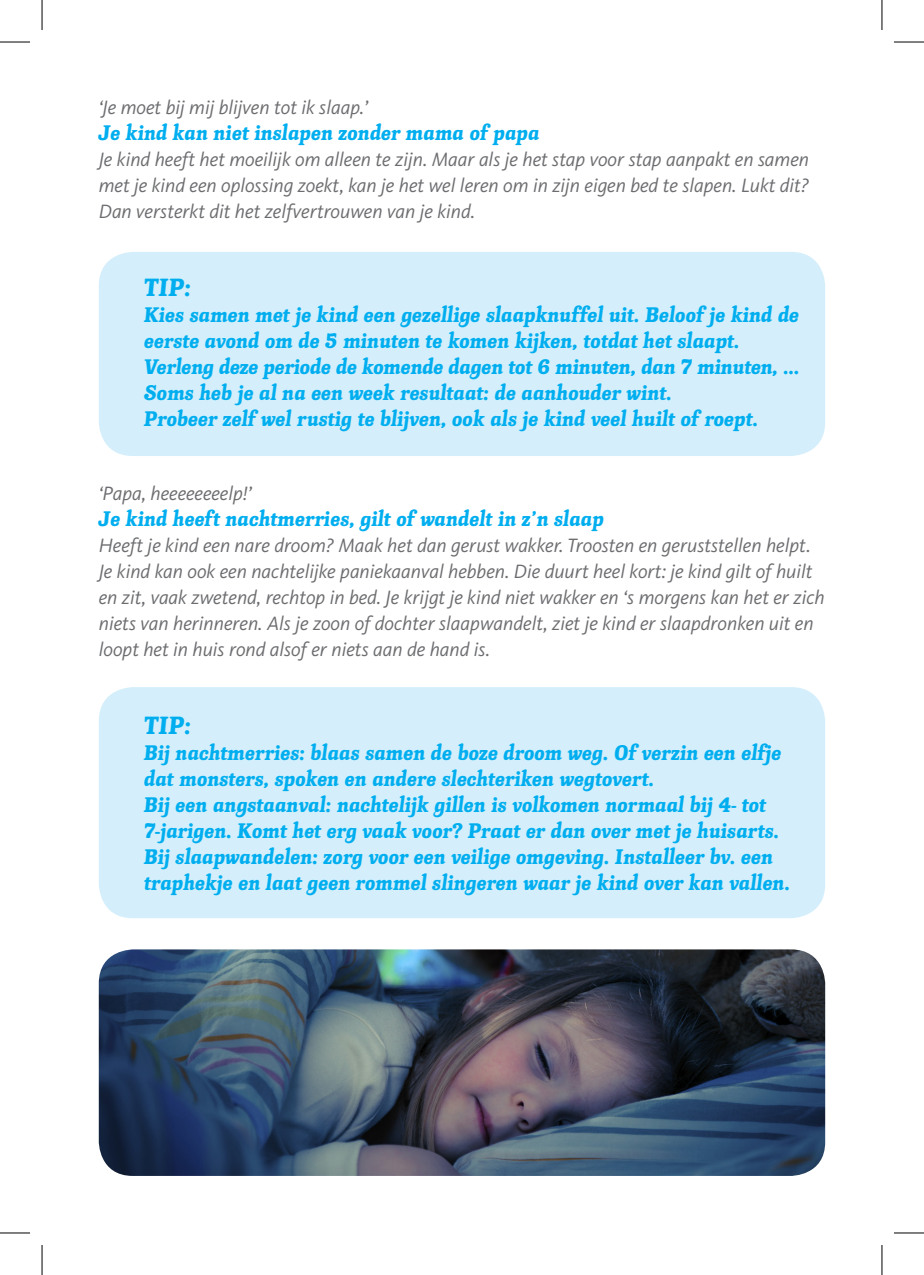
<style>
.page{position:relative;width:924px;height:1275px;background:#fff}
.page>*{position:absolute;margin:0;border:0;box-sizing:border-box;transform-origin:0 0}
.Titel_hoofdstuk_13pt{font:26px "Knightsbridge EF";letter-spacing:.01em;color:#00aeef}
.Ondertitel_11pt_blau{font:22px/26px "Knightsbridge EF";color:#00aeef}
.Body_10pt_int13{font:italic 20px/26px "Kievit OT";color:#6c6d70;text-align:justify}
</style>
<div class="page">
<div style="left:99px;top:252px;width:725px;height:204px;background:#d4effb;border-radius:34px"></div>
<div style="left:99px;top:687px;width:725px;height:231px;background:#d4effb;border-radius:34px"></div>
<img style="left:99px;top:949px;width:725px;height:227px">
<hr style="left:0;top:42px;width:30px;height:1px;background:#000">
<hr style="left:893px;top:42px;width:30px;height:1px;background:#000">
<hr style="left:0;top:1232px;width:30px;height:1px;background:#000">
<hr style="left:893px;top:1232px;width:30px;height:1px;background:#000">
<hr style="left:42px;top:0;width:1px;height:30px;background:#000">
<hr style="left:42px;top:1245px;width:1px;height:30px;background:#000">
<hr style="left:881px;top:0;width:1px;height:30px;background:#000">
<hr style="left:881px;top:1245px;width:1px;height:30px;background:#000">
<p class="Body_10pt_int13" style="left:99px;top:94px;width:270px">‘Je moet bij mij blijven tot ik slaap.’</p>
<p class="Ondertitel_11pt_blau" style="left:99px;top:120px;width:442px">Je kind kan niet inslapen zonder mama of papa</p>
<p class="Body_10pt_int13" style="left:99px;top:146px;width:711px">Je kind heeft het moeilijk om alleen te zijn. Maar als je het stap voor stap aanpakt en samen met je kind een oplossing zoekt, kan je het wel leren om in zijn eigen bed te slapen. Lukt dit?<br>Dan versterkt dit het zelfvertrouwen van je kind.</p>
<p class="Titel_hoofdstuk_13pt" style="left:144px;top:272px;width:49px">TIP:</p>
<p class="Ondertitel_11pt_blau" style="left:144px;top:302px;width:657px">Kies samen met je kind een gezellige slaapknuffel uit. Beloof je kind de eerste avond om de 5 minuten te komen kijken, totdat het slaapt.<br>Verleng deze periode de komende dagen tot 6 minuten, dan 7 minuten, ...<br>Soms heb je al na een week resultaat: de aanhouder wint.</p>
<p class="Ondertitel_11pt_blau" style="left:144px;top:406px;width:615px">Probeer zelf wel rustig te blijven, ook als je kind veel huilt of roept.</p>
<p class="Body_10pt_int13" style="left:99px;top:480px;width:154px">‘Papa, heeeeeeeelp!’</p>
<p class="Ondertitel_11pt_blau" style="left:99px;top:506px;width:506px">Je kind heeft nachtmerries, gilt of wandelt in z’n slaap</p>
<p class="Body_10pt_int13" style="left:99px;top:532px;width:727px;text-align:left">Heeft je kind een nare droom? Maak het dan gerust wakker. Troosten en geruststellen helpt.<br>Je kind kan ook een nachtelijke paniekaanval hebben. Die duurt heel kort: je kind gilt of huilt en zit, vaak zwetend, rechtop in bed. Je krijgt je kind niet wakker en ‘s morgens kan het er zich niets van herinneren. Als je zoon of dochter slaapwandelt, ziet je kind er slaapdronken uit en loopt het in huis rond alsof er niets aan de hand is.</p>
<p class="Titel_hoofdstuk_13pt" style="left:144px;top:710px;width:49px">TIP:</p>
<p class="Ondertitel_11pt_blau" style="left:144px;top:740px;width:638px">Bij nachtmerries: blaas samen de boze droom weg. Of verzin een elfje dat monsters, spoken en andere slechteriken wegtovert.</p>
<p class="Ondertitel_11pt_blau" style="left:144px;top:792px;width:636px">Bij een angstaanval: nachtelijk gillen is volkomen normaal bij 4- tot<br>7-jarigen. Komt het erg vaak voor? Praat er dan over met je huisarts.</p>
<p class="Ondertitel_11pt_blau" style="left:144px;top:844px;width:647px">Bij slaapwandelen: zorg voor een veilige omgeving. Installeer bv. een traphekje en laat geen rommel slingeren waar je kind over kan vallen.</p>
</div>
